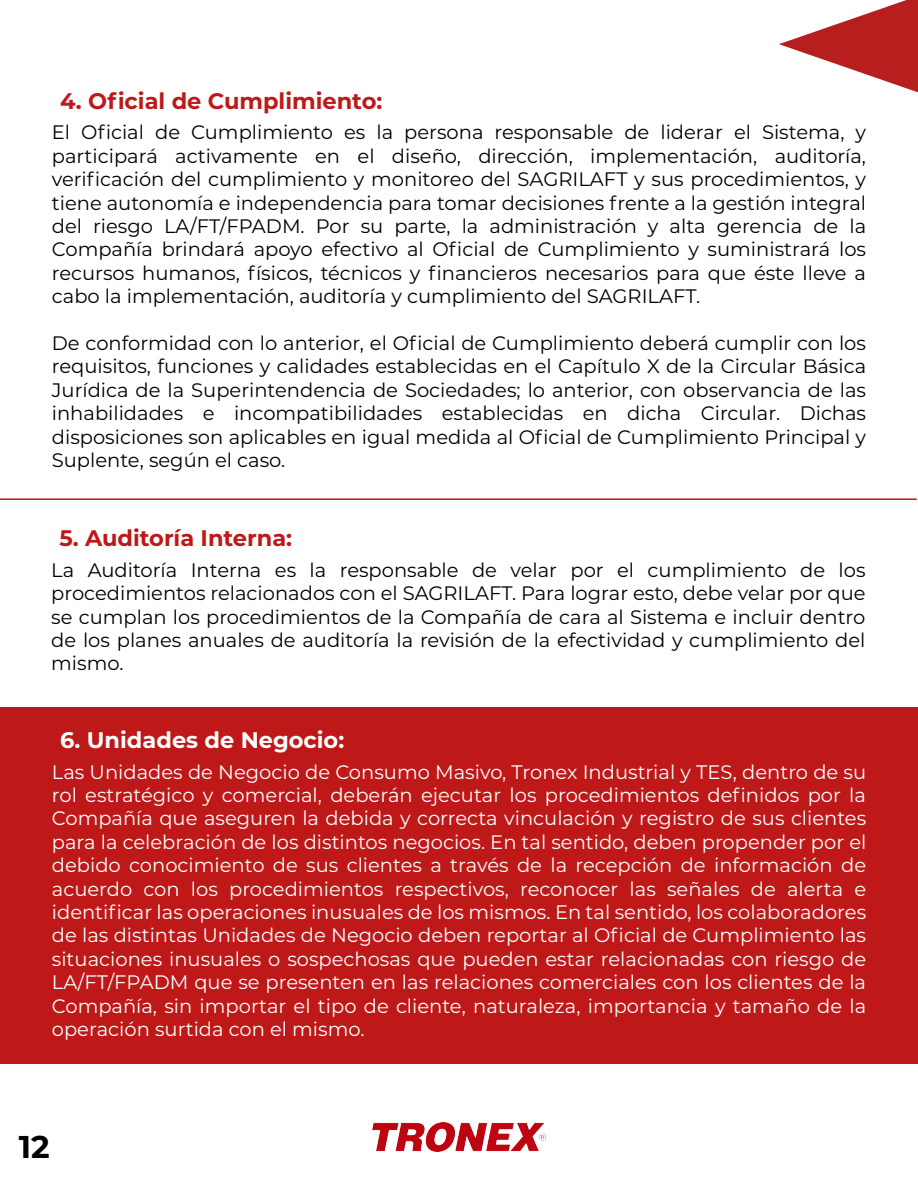
<style>
.page{position:relative;width:918px;height:1188px;background:#fff}
.page>*{position:absolute;margin:0;border:0;box-sizing:border-box;transform-origin:0 0}
.t1{font:700 31.5px "Montserrat";color:#000}
.t2{font:700 22.5px "Montserrat";color:#bf1818}
.t3{font:700 22.5px "Montserrat";color:#fff}
.t4{font:19.5px/23.4px "Montserrat";color:#000;text-align:justify}
.t5{font:19.5px/23.4px "Montserrat";color:#fff;text-align:justify}
</style>
<div class="page">
<div style="left:0;top:707px;width:918px;height:357px;background:#bf1818"></div>
<img style="left:373px;top:1123px;width:172px;height:28px">
<svg style="left:779px;top:0;width:139px;height:92px"></svg>
<hr style="left:0;top:498px;width:917px;height:2px;background:#bf1818">
<p class="t2" style="left:60px;top:84px;width:324px">4. Oficial de Cumplimiento:</p>
<p class="t4" style="left:52px;top:120px;width:816px">El Oficial de Cumplimiento es la persona responsable de liderar el Sistema, y participará activamente en el diseño, dirección, implementación, auditoría, verificación del cumplimiento y monitoreo del SAGRILAFT y sus procedimientos, y tiene autonomía e independencia para tomar decisiones frente a la gestión integral del riesgo LA/FT/FPADM. Por su parte, la administración y alta gerencia de la Compañía brindará apoyo efectivo al Oficial de Cumplimiento y suministrará los recursos humanos, físicos, técnicos y financieros necesarios para que éste lleve a cabo la implementación, auditoría y cumplimiento del SAGRILAFT.</p>
<p class="t4" style="left:52px;top:331px;width:816px">De conformidad con lo anterior, el Oficial de Cumplimiento deberá cumplir con los requisitos, funciones y calidades establecidas en el Capítulo X de la Circular Básica Jurídica de la Superintendencia de Sociedades; lo anterior, con observancia de las inhabilidades e incompatibilidades establecidas en dicha Circular. Dichas disposiciones son aplicables en igual medida al Oficial de Cumplimiento Principal y Suplente, según el caso.</p>
<p class="t2" style="left:59px;top:522px;width:234px">5. Auditoría Interna:</p>
<p class="t4" style="left:51px;top:558px;width:816px">La Auditoría Interna es la responsable de velar por el cumplimiento de los procedimientos relacionados con el SAGRILAFT. Para lograr esto, debe velar por que se cumplan los procedimientos de la Compañía de cara al Sistema e incluir dentro de los planes anuales de auditoría la revisión de la efectividad y cumplimiento del mismo.</p>
<p class="t3" style="left:60px;top:724px;width:286px">6. Unidades de Negocio:</p>
<p class="t5" style="left:52px;top:759px;width:816px">Las Unidades de Negocio de Consumo Masivo, Tronex Industrial y TES, dentro de su rol estratégico y comercial, deberán ejecutar los procedimientos definidos por la Compañía que aseguren la debida y correcta vinculación y registro de sus clientes para la celebración de los distintos negocios. En tal sentido, deben propender por el debido conocimiento de sus clientes a través de la recepción de información de acuerdo con los procedimientos respectivos, reconocer las señales de alerta e identificar las operaciones inusuales de los mismos. En tal sentido, los colaboradores de las distintas Unidades de Negocio deben reportar al Oficial de Cumplimiento las situaciones inusuales o sospechosas que pueden estar relacionadas con riesgo de LA/FT/FPADM que se presenten en las relaciones comerciales con los clientes de la Compañía, sin importar el tipo de cliente, naturaleza, importancia y tamaño de la operación surtida con el mismo.</p>
<h1 class="t1" style="left:19px;top:1124px;width:32px">12</h1>
</div>
